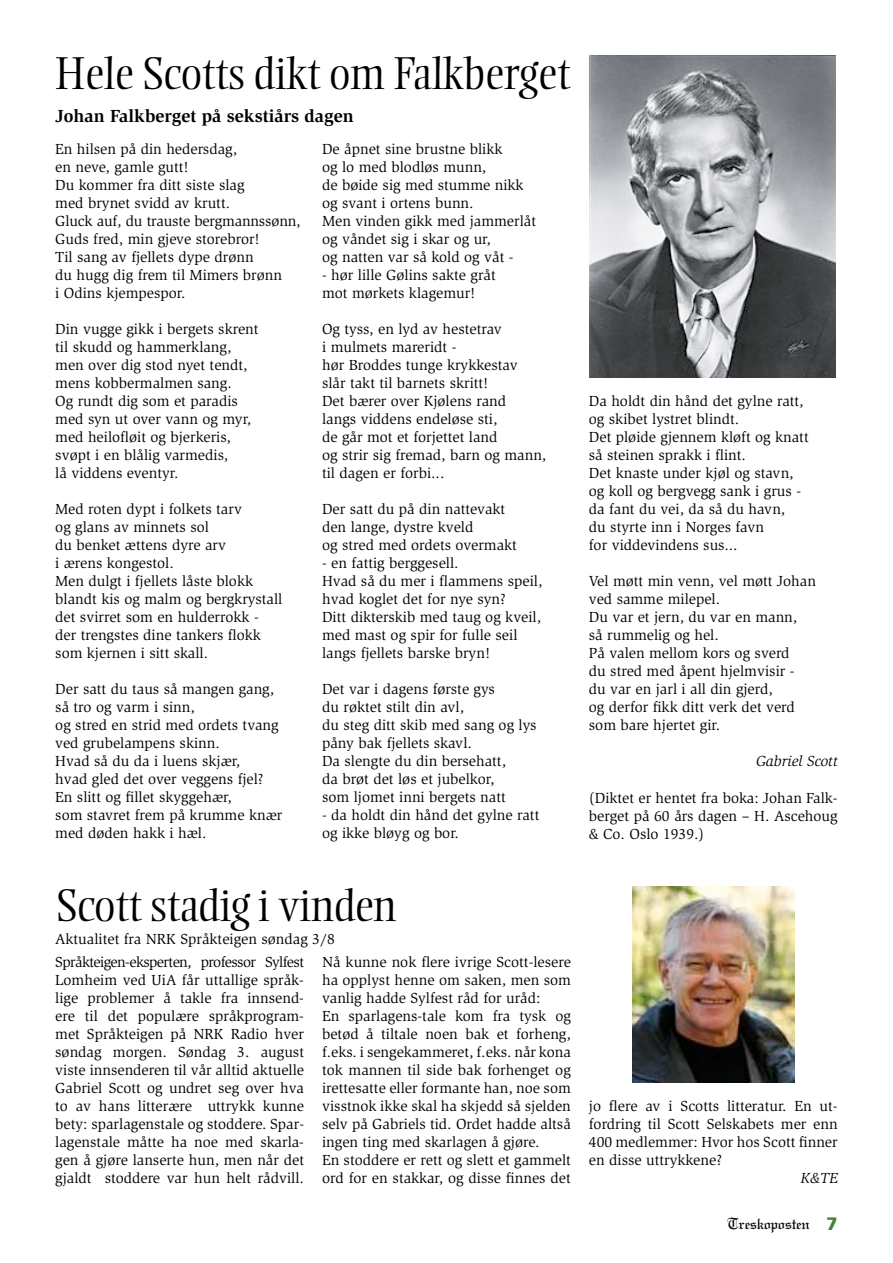
<style>
.page{position:relative;width:893px;height:1263px;background:#fff}
.page>*{position:absolute;margin:0;border:0;box-sizing:border-box;transform-origin:0 0}
.t1{font:300 45px "Ellington";color:#000}
.t2{font:700 18px "Slimbach";color:#000}
.t3{font:17.25px "Linotext";letter-spacing:-.02em;color:#000;scale:.96 1}
.t4{font:15px/18px "Slimbach";color:#000}
.t5{font:italic 15px "Slimbach";color:#000}
.s1{font-family:"Frutiger";font-weight:900;font-size:18px;color:#488137}
</style>
<div class="page">
<img style="left:590px;top:55px;width:245px;height:322px">
<img style="left:632px;top:887px;width:162px;height:195px">
<h1 class="t1" style="left:55px;top:49px;width:517px">Hele Scotts dikt om Falkberget</h1>
<p class="t2" style="left:55px;top:105px;width:300px">Johan Falkberget på sekstiårs dagen</p>
<p class="t4" style="left:55px;top:140px;width:247px">En hilsen på din hedersdag,<br>en neve, gamle gutt!<br>Du kommer fra ditt siste slag<br>med brynet svidd av krutt.<br>Gluck auf, du trauste bergmannssønn,<br>Guds fred, min gjeve storebror!<br>Til sang av fjellets dype drønn<br>du hugg dig frem til Mimers brønn<br>i Odins kjempespor.</p>
<p class="t4" style="left:55px;top:320px;width:205px">Din vugge gikk i bergets skrent til skudd og hammerklang, men over dig stod nyet tendt, mens kobbermalmen sang.<br>Og rundt dig som et paradis med syn ut over vann og myr, med heilofløit og bjerkeris, svøpt i en blålig varmedis,<br>lå viddens eventyr.</p>
<p class="t4" style="left:55px;top:500px;width:229px">Med roten dypt i folkets tarv<br>og glans av minnets sol<br>du benket ættens dyre arv<br>i ærens kongestol.<br>Men dulgt i fjellets låste blokk blandt kis og malm og bergkrystall det svirret som en hulderrokk - der trengstes dine tankers flokk som kjernen i sitt skall.</p>
<p class="t4" style="left:55px;top:680px;width:229px">Der satt du taus så mangen gang, så tro og varm i sinn,<br>og stred en strid med ordets tvang ved grubelampens skinn.<br>Hvad så du da i luens skjær,<br>hvad gled det over veggens fjel?<br>En slitt og fillet skyggehær,<br>som stavret frem på krumme knær med døden hakk i hæl.</p>
<p class="t4" style="left:322px;top:140px;width:215px">De åpnet sine brustne blikk<br>og lo med blodløs munn,<br>de bøide sig med stumme nikk og svant i ortens bunn.<br>Men vinden gikk med jammerlåt og våndet sig i skar og ur,<br>og natten var så kold og våt -</p>
<p class="t4" style="left:322px;top:266px;width:175px">- hør lille Gølins sakte gråt mot mørkets klagemur!</p>
<p class="t4" style="left:322px;top:320px;width:226px">Og tyss, en lyd av hestetrav<br>i mulmets mareridt -<br>hør Broddes tunge krykkestav<br>slår takt til barnets skritt!<br>Det bærer over Kjølens rand<br>langs viddens endeløse sti,<br>de går mot et forjettet land<br>og strir sig fremad, barn og mann, til dagen er forbi...</p>
<p class="t4" style="left:322px;top:500px;width:196px">Der satt du på din nattevakt den lange, dystre kveld<br>og stred med ordets overmakt</p>
<p class="t4" style="left:322px;top:554px;width:222px">- en fattig berggesell.<br>Hvad så du mer i flammens speil, hvad koglet det for nye syn?<br>Ditt dikterskib med taug og kveil, med mast og spir for fulle seil langs fjellets barske bryn!</p>
<p class="t4" style="left:322px;top:680px;width:216px">Det var i dagens første gys<br>du røktet stilt din avl,<br>du steg ditt skib med sang og lys påny bak fjellets skavl.<br>Da slengte du din bersehatt,<br>da brøt det løs et jubelkor,<br>som ljomet inni bergets natt</p>
<p class="t4" style="left:322px;top:806px;width:219px">- da holdt din hånd det gylne ratt og ikke bløyg og bor.</p>
<p class="t4" style="left:589px;top:392px;width:221px">Da holdt din hånd det gylne ratt, og skibet lystret blindt.<br>Det pløide gjennem kløft og knatt så steinen sprakk i flint.<br>Det knaste under kjøl og stavn, og koll og bergvegg sank i grus - da fant du vei, da så du havn,<br>du styrte inn i Norges favn<br>for viddevindens sus...</p>
<p class="t4" style="left:589px;top:572px;width:229px">Vel møtt min venn, vel møtt Johan ved samme milepel.<br>Du var et jern, du var en mann,<br>så rummelig og hel.<br>På valen mellom kors og sverd<br>du stred med åpent hjelmvisir -<br>du var en jarl i all din gjerd,<br>og derfor fikk ditt verk det verd som bare hjertet gir.</p>
<p class="t5" style="left:756px;top:752px;width:83px">Gabriel Scott</p>
<p class="t4" style="left:589px;top:789px;width:250px;text-align:justify">(Diktet er hentet fra boka: Johan Falk&shy;berget på 60 års dagen – H. Ascehoug &amp; Co. Oslo 1939.)</p>
<h1 class="t1" style="left:56px;top:880px;width:342px">Scott stadig i vinden</h1>
<p class="t4" style="left:55px;top:930px;width:281px">Aktualitet fra NRK Språkteigen søndag 3/8</p>
<p class="t4" style="left:55px;top:953px;width:250px;text-align:justify">Språkteigen-eksperten, professor Sylfest Lomheim ved UiA får uttallige språk&shy;lige problemer å takle fra innsend&shy;ere til det populære språkprogram&shy;met Språkteigen på NRK Radio hver søndag morgen. Søndag 3. august viste innsenderen til vår alltid aktuelle Gabriel Scott og undret seg over hva to av hans litterære uttrykk kunne bety: sparlagenstale og stoddere. Spar&shy;lagenstale måtte ha noe med skarla&shy;gen å gjøre lanserte hun, men når det gjaldt stoddere var hun helt rådvill.</p>
<p class="t4" style="left:322px;top:953px;width:250px">Nå kunne nok flere ivrige Scott-lesere ha opplyst henne om saken, men som vanlig hadde Sylfest råd for uråd:<br>En sparlagens-tale kom fra tysk og betød å tiltale noen bak et forheng, f.eks. i sengekammeret, f.eks. når kona tok mannen til side bak forhenget og irettesatte eller formante han, noe som visstnok ikke skal ha skjedd så sjelden selv på Gabriels tid. Ordet hadde altså ingen ting med skarlagen å gjøre.<br>En stoddere er rett og slett et gammelt ord for en stakkar, og disse finnes det</p>
<p class="t4" style="left:589px;top:1096px;width:250px;text-align:justify">jo flere av i Scotts litteratur. En ut&shy;fordring til Scott Selskabets mer enn 400 medlemmer: Hvor hos Scott finner en disse uttrykkene?</p>
<p class="t5" style="left:801px;top:1169px;width:38px">K&amp;TE</p>
<p class="t3" style="left:727px;top:1213px;width:117px">Treskoposten <span class="s1">7</span></p>
</div>
